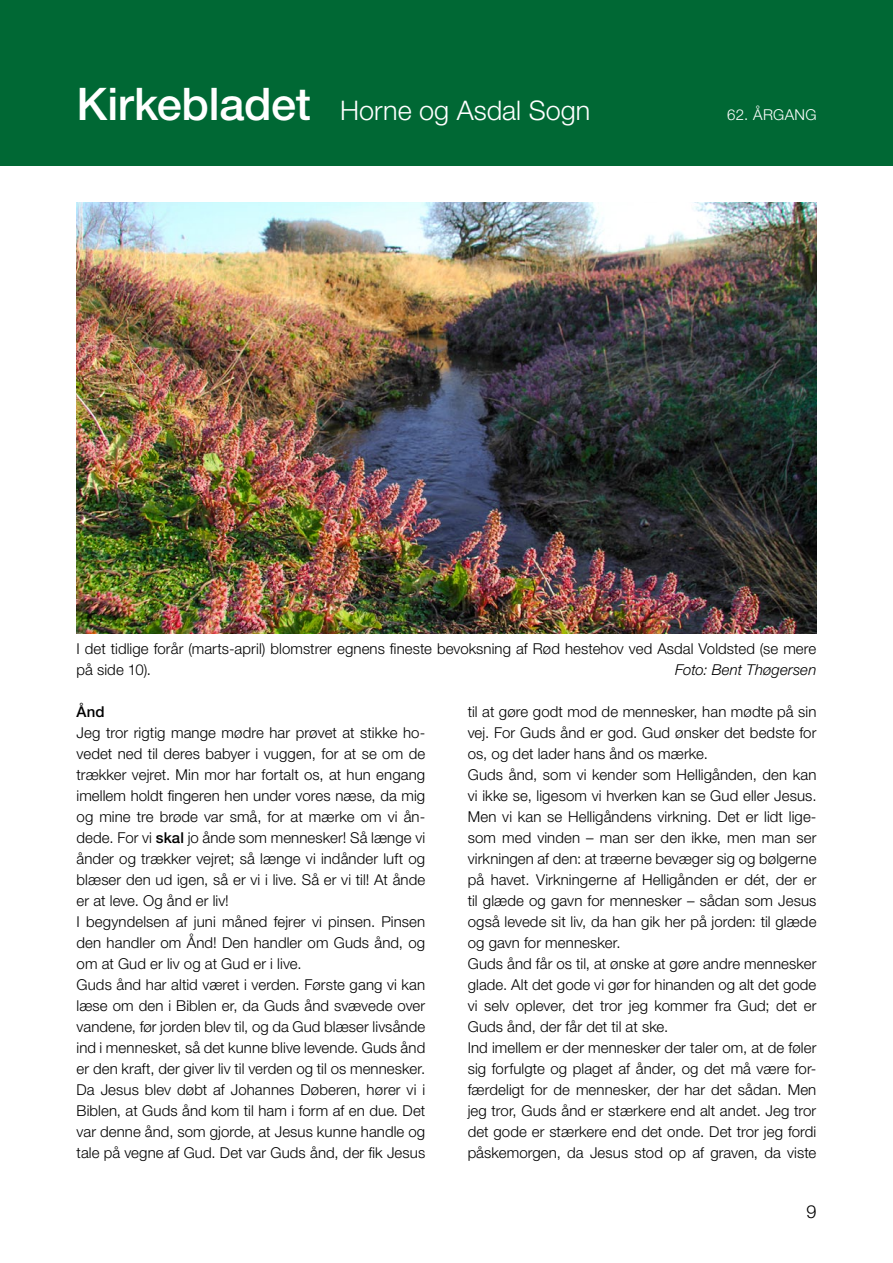
<style>
.page{position:relative;width:893px;height:1263px;background:#fff}
.page>*{position:absolute;margin:0;border:0;box-sizing:border-box;transform-origin:0 0}
.t1{font:300 27px "Helvetica Neue";color:#fff}
.t2{font:300 18px "Helvetica Neue";color:#000}
.t3{font:300 15px/21px "Helvetica Neue";letter-spacing:.005em;color:#000}
.t4{font:italic 300 15px "Helvetica Neue";letter-spacing:.005em;color:#000}
.t5{font:300 15px "Helvetica Neue";color:#fff}
.t6{font:500 15px "Helvetica Neue";color:#000}
.s1{font-weight:500;font-size:45px}
.s2{font-weight:500}
</style>
<div class="page">
<div style="left:0;top:0;width:893px;height:166px;background:#006834"></div>
<img style="left:77px;top:202px;width:739px;height:431px">
<h1 class="t1" style="left:77px;top:94px;width:515px"><span class="s1">Kirkebladet</span> Horne og Asdal Sogn</h1>
<p class="t5" style="left:727px;top:106px;width:27px">62.årgang</p>
<p class="t3" style="left:77px;top:638px;width:741px">I det tidlige forår (marts-april) blomstrer egnens fineste bevoksning af Rød hestehov ved Asdal Voldsted (se mere på side 10).</p>
<p class="t4" style="left:675px;top:661px;width:143px">Foto: Bent Thøgersen</p>
<p class="t6" style="left:77px;top:703px;width:30px">Ånd</p>
<p class="t3" style="left:77px;top:722px;width:350px">Jeg tror rigtig mange mødre har prøvet at stikke ho&shy;vedet ned til deres babyer i vuggen, for at se om de trækker vejret. Min mor har fortalt os, at hun engang imellem holdt fingeren hen under vores næse, da mig og mine tre brøde var små, for at mærke om vi ån&shy;dede. For vi <span class="s2">skal</span> jo ånde som mennesker! Så længe vi ånder og trækker vejret; så længe vi indånder luft og blæser den ud igen, så er vi i live. Så er vi til! At ånde er at leve. Og ånd er liv!<br>I begyndelsen af juni måned fejrer vi pinsen. Pinsen den handler om Ånd! Den handler om Guds ånd, og om at Gud er liv og at Gud er i live.<br>Guds ånd har altid været i verden. Første gang vi kan læse om den i Biblen er, da Guds ånd svævede over vandene, før jorden blev til, og da Gud blæser livsånde ind i mennesket, så det kunne blive levende. Guds ånd er den kraft, der giver liv til verden og til os mennesker.<br>Da Jesus blev døbt af Johannes Døberen, hører vi i Biblen, at Guds ånd kom til ham i form af en due. Det var denne ånd, som gjorde, at Jesus kunne handle og tale på vegne af Gud. Det var Guds ånd, der fik Jesus</p>
<p class="t3" style="left:468px;top:701px;width:350px">til at gøre godt mod de mennesker, han mødte på sin vej. For Guds ånd er god. Gud ønsker det bedste for os, og det lader hans ånd os mærke.<br>Guds ånd, som vi kender som Helligånden, den kan vi ikke se, ligesom vi hverken kan se Gud eller Jesus.<br>Men vi kan se Helligåndens virkning. Det er lidt lige&shy;som med vinden – man ser den ikke, men man ser virkningen af den: at træerne bevæger sig og bølgerne på havet. Virkningerne af Helligånden er dét, der er til glæde og gavn for mennesker – sådan som Jesus også levede sit liv, da han gik her på jorden: til glæde og gavn for mennesker.<br>Guds ånd får os til, at ønske at gøre andre mennesker glade. Alt det gode vi gør for hinanden og alt det gode vi selv oplever, det tror jeg kommer fra Gud; det er Guds ånd, der får det til at ske.<br>Ind imellem er der mennesker der taler om, at de føler sig forfulgte og plaget af ånder, og det må være for&shy;færdeligt for de mennesker, der har det sådan. Men jeg tror, Guds ånd er stærkere end alt andet. Jeg tror det gode er stærkere end det onde. Det tror jeg fordi påskemorgen, da Jesus stod op af graven, da viste</p>
<p class="t2" style="left:806px;top:1200px;width:12px">9</p>
</div>
